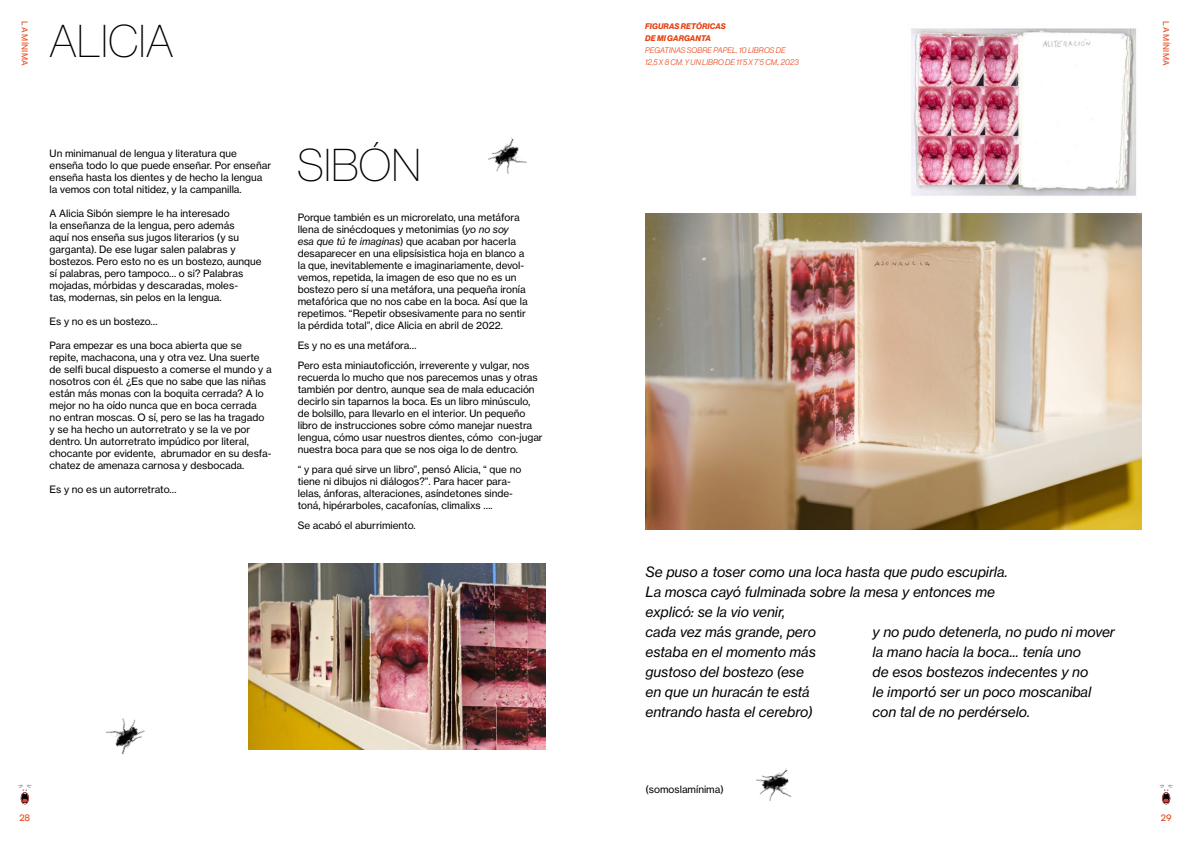
<style>
.page{position:relative;width:1191px;height:842px;background:#fff}
.page>*{position:absolute;margin:0;border:0;box-sizing:border-box;transform-origin:0 0}
.t1{font:45px "N Haas Grotesk DS Pro 25 Th";color:#000}
.Estilo_de_párrafo_2{font:14px/20px "N Haas Grotesk TX Pro 56 It";letter-spacing:-.005em;color:#000}
.Estilo_de_párrafo_1{font:10px/12px "N Haas Grotesk TX Pro 55 Rg";color:#000}
.t2{font:500 9px "Satoshi";color:#e74011}
.t3{font:8px "N Haas Grotesk DS Pro 46 Lt It";letter-spacing:.015em;color:#e74011}
.t4{font:8px "N Haas Grotesk DS Pro 76 Bd It";letter-spacing:.015em;color:#e74011}
.t5{font:8px "N Haas Grotesk TX Pro 55 Rg";letter-spacing:.035em;color:#e74011}
.s1{font-family:"N Haas Grotesk TX Pro 56 It"}
</style>
<div class="page">
<img style="left:488px;top:137px;width:39px;height:37px">
<img style="left:106px;top:718px;width:39px;height:37px">
<img style="left:756px;top:768px;width:36px;height:33px">
<img style="left:911px;top:28px;width:225px;height:168px">
<img style="left:249px;top:564px;width:297px;height:185px">
<img style="left:645px;top:213px;width:496px;height:316px">
<svg style="left:18px;top:784px;width:14px;height:20px"></svg>
<svg style="left:1159px;top:784px;width:14px;height:20px"></svg>
<p class="t5" style="left:30px;top:21px;width:46px;rotate:90deg">LA MÍNIMA</p>
<p class="t5" style="left:1170px;top:21px;width:46px;rotate:90deg">LA MÍNIMA</p>
<p class="t1" style="left:50px;top:16px;width:125px">ALICIA</p>
<p class="t4" style="left:645px;top:22px;width:82px">FIGURAS RETÓRICAS</p>
<p class="t4" style="left:645px;top:34px;width:67px">DE MI GARGANTA</p>
<p class="t3" style="left:645px;top:46px;width:142px">PEGATINAS SOBRE PAPEL, 10 LIBROS DE</p>
<p class="t3" style="left:645px;top:58px;width:155px">12,5 X 8 CM. Y UN LIBRO DE 11’5 X 7’5 CM., 2023</p>
<p class="Estilo_de_párrafo_1" style="left:50px;top:148px;width:223px">Un minimanual de lengua y literatura que enseña todo lo que puede enseñar. Por enseñar enseña hasta los dientes y de hecho la lengua la vemos con total nitidez, y la campanilla.</p>
<p class="Estilo_de_párrafo_1" style="left:50px;top:208px;width:213px">A Alicia Sibón siempre le ha interesado<br>la enseñanza de la lengua, pero además<br>aquí nos enseña sus jugos literarios (y su garganta). De ese lugar salen palabras y bostezos. Pero esto no es un bostezo, aunque sí palabras, pero tampoco… o si? Palabras mojadas, mórbidas y descaradas, moles-<br>tas, modernas, sin pelos en la lengua.</p>
<p class="Estilo_de_párrafo_1" style="left:50px;top:316px;width:109px">Es y no es un bostezo…</p>
<p class="Estilo_de_párrafo_1" style="left:50px;top:340px;width:224px">Para empezar es una boca abierta que se repite, machacona, una y otra vez. Una suerte de selfi bucal dispuesto a comerse el mundo y a nosotros con él. ¿Es que no sabe que las niñas están más monas con la boquita cerrada? A lo mejor no ha oído nunca que en boca cerrada<br>no entran moscas. O sí, pero se las ha tragado y se ha hecho un autorretrato y se la ve por dentro. Un autorretrato impúdico por literal, chocante por evidente, abrumador en su desfa&shy;chatez de amenaza carnosa y desbocada.</p>
<p class="Estilo_de_párrafo_1" style="left:50px;top:484px;width:128px">Es y no es un autorretrato…</p>
<p class="t1" style="left:297px;top:140px;width:125px">SIBÓN</p>
<p class="Estilo_de_párrafo_1" style="left:298px;top:212px;width:231px">Porque también es un microrelato, una metáfora llena de sinécdoques y metonimias (<span class="s1">yo no soy<br>esa que tú te imaginas</span>) que acaban por hacerla desaparecer en una elipsísistica hoja en blanco a la que, inevitablemente e imaginariamente, devol&shy;vemos, repetida, la imagen de eso que no es un bostezo pero sí una metáfora, una pequeña ironía metafórica que no nos cabe en la boca. Así que la repetimos. “Repetir obsesivamente para no sentir la pérdida total”, dice Alicia en abril de 2022.</p>
<p class="Estilo_de_párrafo_1" style="left:298px;top:340px;width:120px">Es y no es una metáfora…</p>
<p class="Estilo_de_párrafo_1" style="left:298px;top:360px;width:246px">Pero esta miniautoficción, irreverente y vulgar, nos recuerda lo mucho que nos parecemos unas y otras también por dentro, aunque sea de mala educación decirlo sin taparnos la boca. Es un libro minúsculo, de bolsillo, para llevarlo en el interior. Un pequeño libro de instrucciones sobre cómo manejar nuestra lengua, cómo usar nuestros dientes, cómo con-jugar nuestra boca para que se nos oiga lo de dentro.</p>
<p class="Estilo_de_párrafo_1" style="left:298px;top:464px;width:225px">“ y para qué sirve un libro”, pensó Alicia, “ que no tiene ni dibujos ni diálogos?”. Para hacer para&shy;lelas, ánforas, alteraciones, asíndetones sinde&shy;toná, hipérarboles, cacafonías, climalixs ….</p>
<p class="Estilo_de_párrafo_1" style="left:298px;top:520px;width:119px">Se acabó el aburrimiento.</p>
<p class="Estilo_de_párrafo_2" style="left:645px;top:562px;width:364px">Se puso a toser como una loca hasta que pudo escupirla.<br>La mosca cayó fulminada sobre la mesa y entonces me explicó: se la vio venir,<br>cada vez más grande, pero<br>estaba en el momento más<br>gustoso del bostezo (ese<br>en que un huracán te está<br>entrando hasta el cerebro)</p>
<p class="Estilo_de_párrafo_2" style="left:872px;top:622px;width:244px">y no pudo detenerla, no pudo ni mover la mano hacia la boca... tenía uno<br>de esos bostezos indecentes y no<br>le importó ser un poco moscanibal con tal de no perdérselo.</p>
<p class="Estilo_de_párrafo_1" style="left:645px;top:784px;width:80px">(somoslamínima)</p>
<p class="t2" style="left:19px;top:812px;width:12px">28</p>
<p class="t2" style="left:1160px;top:812px;width:12px">29</p>
</div>
